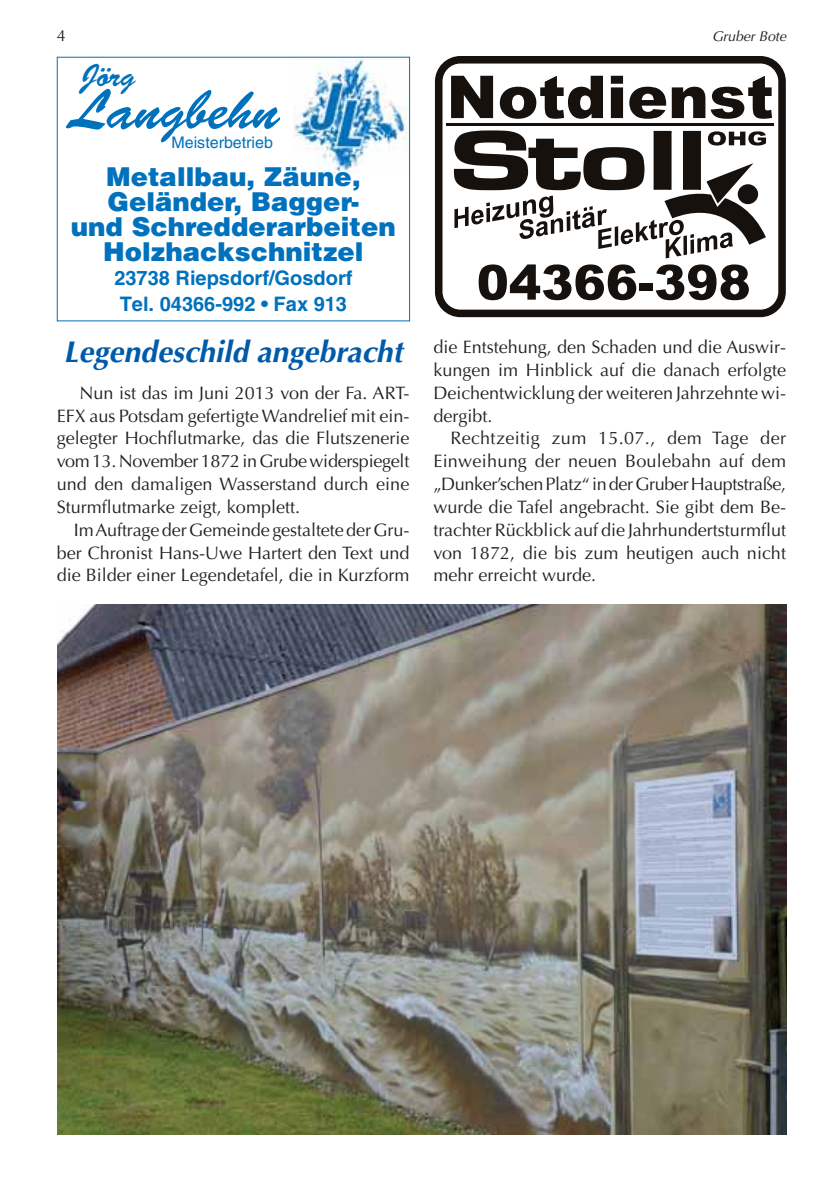
<style>
.page{position:relative;width:840px;height:1191px;background:#fff}
.page>*{position:absolute;margin:0;border:0;box-sizing:border-box;transform-origin:0 0}
.t1{font:56px "Brush Script Std";color:#0071bc}
.t2{font:32px "Brush Script Std";color:#0071bc}
.t3{font:italic 700 30px "Optima";color:#005aaa}
.t4{font:900 26px/25px "Helvetica";color:#0071bc;text-align:center}
.t5{font:700 20px/26px "Helvetica";color:#0071bc}
.t6{font:18px/22.8px "Optima";color:#231f20;text-align:justify}
.t7{font:16px "Helvetica";color:#0071bc}
.t8{font:16px "Optima";color:#231f20}
.t9{font:italic 14px "Optima";color:#231f20}
</style>
<div class="page">
<img style="left:294px;top:59px;width:114px;height:115px">
<img style="left:58px;top:604px;width:727px;height:530px">
<div style="left:434px;top:56px;width:351px;height:261px;border:8px solid #17110d;border-radius:22px"></div>
<svg style="left:478px;top:264px;width:158px;height:36px"></svg>
<div style="left:638px;top:283px;width:14px;height:8px;background:#17110d"></div>
<svg style="left:655px;top:264px;width:93px;height:36px"></svg>
<svg style="left:453px;top:130px;width:312px;height:128px"></svg>
<svg style="left:451px;top:76px;width:42px;height:42px"></svg>
<svg style="left:499px;top:76px;width:103px;height:43px"></svg>
<svg style="left:610px;top:76px;width:12px;height:42px"></svg>
<svg style="left:629px;top:87px;width:36px;height:32px"></svg>
<svg style="left:671px;top:76px;width:100px;height:43px"></svg>
<hr style="left:446px;top:123px;width:327px;height:3px;background:#17110d">
<p class="t8" style="left:57px;top:29px;width:10px">4</p>
<p class="t9" style="left:711px;top:31px;width:75px">Gruber Bote</p>
<h2 class="t2" style="left:80px;top:56px;width:57px">Jörg</h2>
<h1 class="t1" style="left:69px;top:76px;width:211px">Langbehn</h1>
<p class="t7" style="left:171px;top:137px;width:103px">Meisterbetrieb</p>
<h3 class="t4" style="left:71px;top:166px;width:326px">Metallbau, Zäune,<br>Geländer, Bagger-<br>und Schredderarbeiten<br>Holzhackschnitzel</h3>
<p class="t5" style="left:114px;top:267px;width:239px">23738 Riepsdorf/Gosdorf<br>Tel. 04366-992 • Fax 913</p>
<h3 class="t3" style="left:63px;top:339px;width:340px">Legendeschild angebracht</h3>
<p class="t6" style="left:57px;top:383px;width:354px;text-indent:23px">Nun ist das im Juni 2013 von der Fa. ART-EFX aus Potsdam gefertigte Wandrelief mit ein&shy;gelegter Hochflutmarke, das die Flutszenerie vom 13. November 1872 in Grube widerspiegelt und den damaligen Wasserstand durch eine Sturmflutmarke zeigt, komplett.</p>
<p class="t6" style="left:57px;top:520px;width:354px;text-indent:17px">Im Auftrage der Gemeinde gestaltete der Gru&shy;ber Chronist Hans-Uwe Hartert den Text und die Bilder einer Legendetafel, die in Kurzform</p>
<p class="t6" style="left:433px;top:337px;width:354px">die Entstehung, den Schaden und die Auswir&shy;kungen im Hinblick auf die danach erfolgte Deichentwicklung der weiteren Jahrzehnte wi&shy;dergibt.</p>
<p class="t6" style="left:433px;top:429px;width:354px;text-indent:17px">Rechtzeitig zum 15.07., dem Tage der Einweihung der neuen Boulebahn auf dem „Dunker’schen Platz“ in der Gruber Hauptstraße, wurde die Tafel angebracht. Sie gibt dem Be&shy;trachter Rückblick auf die Jahrhundertsturmflut von 1872, die bis zum heutigen auch nicht mehr erreicht wurde.</p>
</div>
